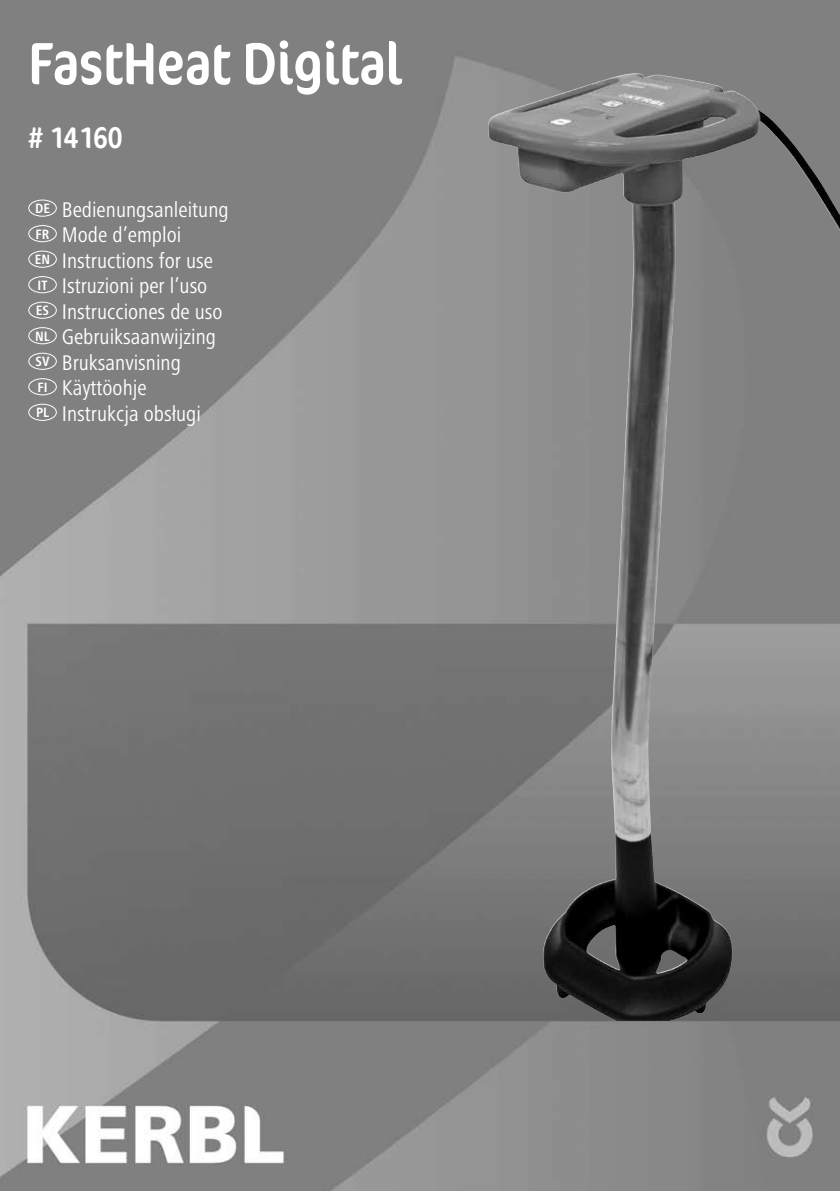
<style>
.page{position:relative;width:840px;height:1191px;background:#fff}
.page>*{position:absolute;margin:0;border:0;box-sizing:border-box;transform-origin:0 0}
.t1{font:condensed 60px "Cocon Offc Pro";color:#fff}
.t2{font:condensed 30px "Cocon Offc Pro";color:#fff}
.t3{font:condensed 22px/25.6px "Frutiger Next LTW1 G";color:#fff}
</style>
<div class="page">
<img style="left:0;top:0;width:839px;height:1191px">
<div style="left:28px;top:200px;width:29px;height:17px;border:1px solid #fff;border-radius:50%"></div>
<div style="left:28px;top:225px;width:29px;height:17px;border:1px solid #fff;border-radius:50%"></div>
<div style="left:28px;top:251px;width:29px;height:17px;border:1px solid #fff;border-radius:50%"></div>
<div style="left:28px;top:276px;width:29px;height:17px;border:1px solid #fff;border-radius:50%"></div>
<div style="left:28px;top:302px;width:29px;height:17px;border:1px solid #fff;border-radius:50%"></div>
<div style="left:28px;top:327px;width:29px;height:17px;border:1px solid #fff;border-radius:50%"></div>
<div style="left:28px;top:353px;width:29px;height:17px;border:1px solid #fff;border-radius:50%"></div>
<div style="left:28px;top:378px;width:29px;height:17px;border:1px solid #fff;border-radius:50%"></div>
<div style="left:28px;top:404px;width:29px;height:17px;border:1px solid #fff;border-radius:50%"></div>
<img style="left:488px;top:74px;width:244px;height:946px">
<h1 class="t1" style="left:28px;top:23px;width:375px">FastHeat Digital</h1>
<h2 class="t2" style="left:28px;top:117px;width:96px"># 14160</h2>
<p class="t3" style="left:35px;top:196px;width:195px"><sup>DE</sup> Bedienungsanleitung<br><sup>FR</sup> Mode d’emploi<br><sup>EN</sup> Instructions for use<br><sup>IT</sup> Istruzioni per l’uso<br><sup>ES</sup> Instrucciones de uso<br><sup>NL</sup> Gebruiksaanwijzing<br><sup>SV</sup> Bruksanvisning<br><sup>FI</sup> Käyttöohje<br><sup>PL</sup> Instrukcja obsługi</p>
</div>
